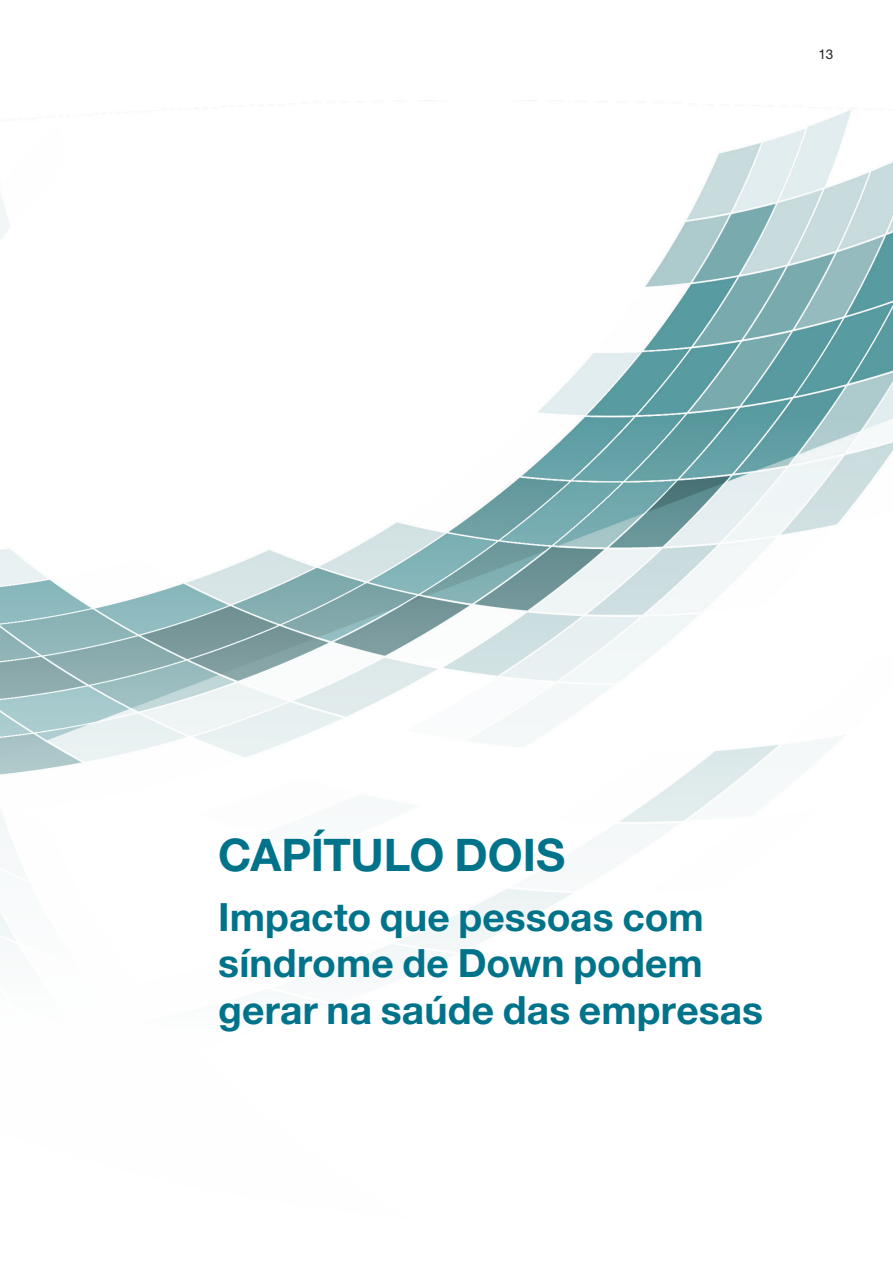
<style>
.page{position:relative;width:893px;height:1263px;background:#fff}
.page>*{position:absolute;margin:0;border:0;box-sizing:border-box;transform-origin:0 0}
.Capitulo_abertura{font:700 45px "Helvetica Neue LT Std";letter-spacing:-.005em;color:#00738a}
.Capitulo_titulo{font:700 39px/46.8px "Helvetica Neue LT Std";letter-spacing:.005em;color:#00738a}
.t1{font:13.5px "Helvetica Neue LT Std";color:#231f20}
</style>
<div class="page">
<img style="left:0;top:101px;width:893px;height:872px">
<p class="t1" style="left:818px;top:46px;width:17px">13</p>
<p class="Capitulo_abertura" style="left:218px;top:827px;width:349px">CAPÍTULO DOIS</p>
<p class="Capitulo_titulo" style="left:218px;top:892px;width:546px">Impacto que pessoas com síndrome de Down podem gerar na saúde das empresas</p>
</div>
